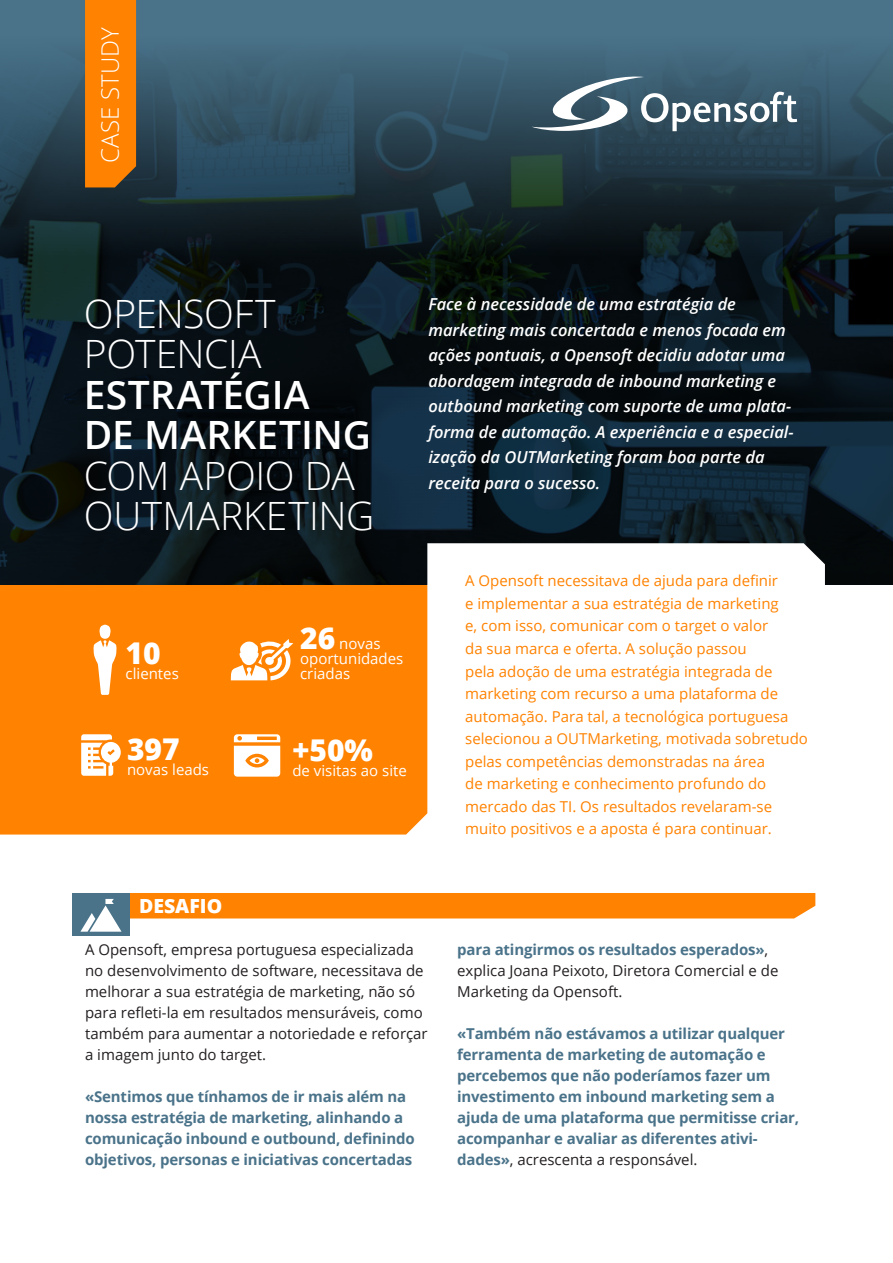
<style>
.page{position:relative;width:893px;height:1263px;background:#fff}
.page>*{position:absolute;margin:0;border:0;box-sizing:border-box;transform-origin:0 0}
.TIT{font:300 39px/40.5px "Open Sans";letter-spacing:-.01em;color:#fff}
.textogeral{font:800 30px "Open Sans";color:#fff}
.TIT-2{font:300 24px "Open Sans";letter-spacing:.015em;color:#fff}
.secções{font:800 19.5px "Open Sans";color:#fff}
.textogeral-2{font:italic 600 16.5px/25.5px "Open Sans";color:#fff}
.textogeral-3{font:15px/22.5px "Open Sans";color:#ff8200}
.textogeral-4{font:700 15px/21px "Open Sans";letter-spacing:-.01em;color:#4a738a}
.textogeral-5{font:15px/21px "Open Sans";color:#231f20}
.textogeral-6{font:15px/15px "Open Sans";color:#fff}
.s1{font-weight:600}
.s2{font-weight:800;font-size:30px}
.s3{font-weight:700;color:#4a738a}
.s4{font-weight:400;color:#231f20}
</style>
<div class="page">
<div style="left:0;top:584px;width:427px;height:250px;background:#ff8200"></div>
<svg style="left:0;top:0;width:893px;height:564px;background:#192d38"></svg>
<svg style="left:531px;top:76px;width:266px;height:55px"></svg>
<div style="left:85px;top:0;width:51px;height:187px;background:#ff8200"></div>
<svg style="left:427px;top:543px;width:398px;height:42px"></svg>
<div style="left:72px;top:893px;width:58px;height:42px;background:#4a738a"></div>
<svg style="left:80px;top:893px;width:735px;height:39px"></svg>
<svg style="left:93px;top:625px;width:24px;height:70px"></svg>
<svg style="left:234px;top:734px;width:46px;height:43px"></svg>
<svg style="left:81px;top:734px;width:40px;height:42px"></svg>
<svg style="left:231px;top:639px;width:62px;height:41px"></svg>
<p class="TIT-2" style="left:94px;top:163px;width:137px;rotate:-90deg">CASE STUDY</p>
<p class="TIT" style="left:84px;top:292px;width:292px">OPENSOFT<br>POTENCIA<br><span class="s1">ESTRATÉGIA<br>DE MARKETING<br></span>COM APOIO DA<br>OUTMARKETING</p>
<p class="textogeral" style="left:126px;top:630px;width:37px">10</p>
<p class="textogeral-6" style="left:126px;top:666px;width:55px">clientes</p>
<p class="textogeral" style="left:127px;top:726px;width:54px">397</p>
<p class="textogeral-6" style="left:127px;top:761px;width:84px">novas leads</p>
<p class="textogeral-6" style="left:300px;top:635px;width:105px"><span class="s2">26</span> novas oportunidades criadas</p>
<p class="textogeral" style="left:292px;top:727px;width:82px">+50%</p>
<p class="textogeral-6" style="left:292px;top:762px;width:116px">de visitas ao site</p>
<p class="textogeral-2" style="left:428px;top:291px;width:367px">Face à necessidade de uma estratégia de marketing mais concertada e menos focada em ações pontuais, a Opensoft decidiu adotar uma abordagem integrada de inbound marketing e outbound marketing com suporte de uma plata&shy;forma de automação. A experiência e a especial&shy;ização da OUTMarketing foram boa parte da receita para o sucesso.</p>
<p class="textogeral-3" style="left:465px;top:569px;width:344px">A Opensoft necessitava de ajuda para definir<br>e implementar a sua estratégia de marketing<br>e, com isso, comunicar com o target o valor<br>da sua marca e oferta. A solução passou<br>pela adoção de uma estratégia integrada de marketing com recurso a uma plataforma de automação. Para tal, a tecnológica portuguesa selecionou a OUTMarketing, motivada sobretudo pelas competências demonstradas na área<br>de marketing e conhecimento profundo do mercado das TI. Os resultados revelaram-se muito positivos e a aposta é para continuar.</p>
<p class="secções" style="left:139px;top:891px;width:85px">DESAFIO</p>
<p class="textogeral-5" style="left:85px;top:939px;width:344px">A Opensoft, empresa portuguesa especializada no desenvolvimento de software, necessitava de melhorar a sua estratégia de marketing, não só para refleti-la em resultados mensuráveis, como também para aumentar a notoriedade e reforçar a imagem junto do target.</p>
<p class="textogeral-4" style="left:85px;top:1086px;width:331px">«Sentimos que tínhamos de ir mais além na nossa estratégia de marketing, alinhando a comunicação inbound e outbound, definindo objetivos, personas e iniciativas concertadas</p>
<p class="textogeral-5" style="left:457px;top:939px;width:323px"><span class="s3">para atingirmos os resultados esperados»</span>, explica Joana Peixoto, Diretora Comercial e de<br>Marketing da Opensoft.</p>
<p class="textogeral-4" style="left:457px;top:1023px;width:344px">«Também não estávamos a utilizar qualquer ferramenta de marketing de automação e percebemos que não poderíamos fazer um investimento em inbound marketing sem a ajuda de uma plataforma que permitisse criar, acompanhar e avaliar as diferentes ativi&shy;dades»<span class="s4">, acrescenta a responsável.</span></p>
</div>
